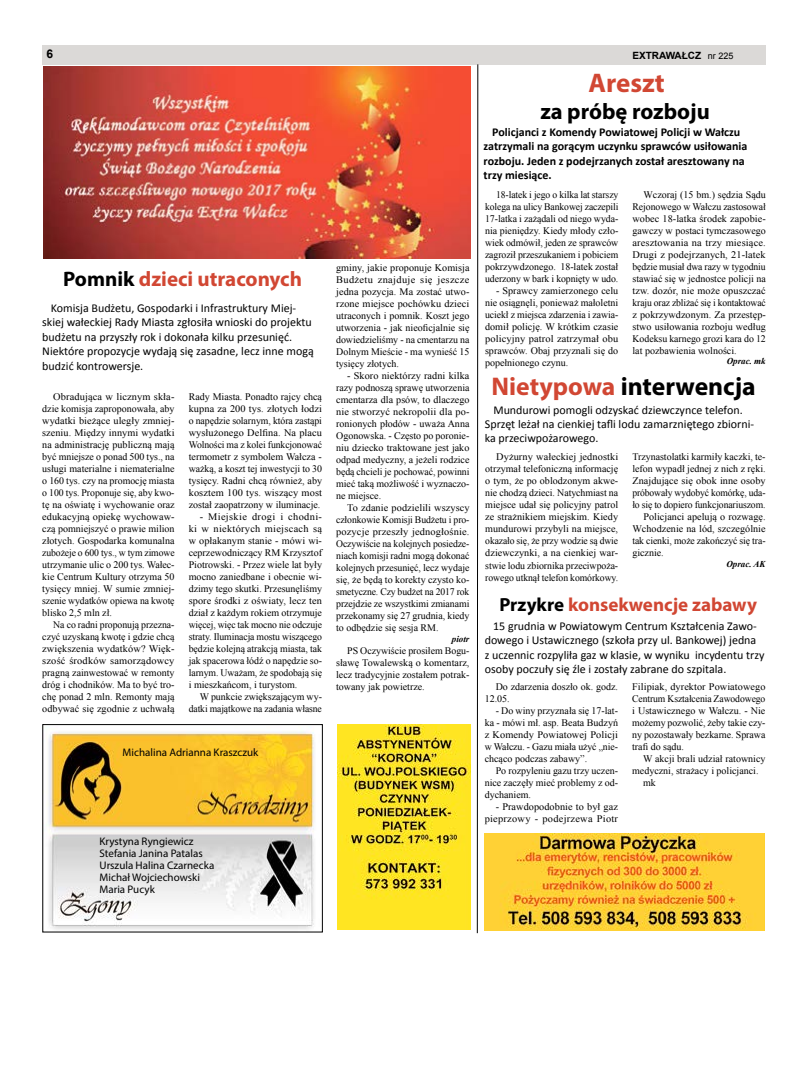
<style>
.page{position:relative;width:794px;height:1092px;background:#fff}
.page>*{position:absolute;margin:0;border:0;box-sizing:border-box;transform-origin:0 0}
.t1{font:700 27px "Myriad Pro";color:#d14733}
.t2{font:700 25.6px "Myriad Pro";color:#000}
.t3{font:700 22.5px "Myriad Pro";color:#000}
.t4{font:700 21px "Myriad Pro";color:#d14733}
.t5{font:700 19px "Myriad Pro";color:#d14733}
.t6{font:12px/14.4px "Calibri";color:#000}
.t7{font:700 12px/14.4px "Calibri";color:#000}
.t8{font:700 12px "Arial";color:#000}
.t9{font:11px/12px "Myriad Pro";color:#000}
.t10{font:10px/12px "Times New Roman";color:#000;text-align:justify}
.t11{font:10px/12px "Times New Roman";color:#000;text-align:justify;scale:1.04 1}
.t12{font:10px/12px "Times New Roman";letter-spacing:.02em;color:#000;text-align:right}
.t13{font:10px "Times New Roman";color:#000;scale:.96 1}
.t14{font:700 10px "Arial";color:#000}
.t15{font:italic 700 9px "Times New Roman";color:#000}
.s1{font-weight:400;font-size:9px}
.s2{color:#000}
.s3{color:#d14733}
</style>
<div class="page">
<div style="left:43px;top:45px;width:722px;height:19px;background:#dbd9d7"></div>
<img style="left:47px;top:731px;width:268px;height:199px">
<div style="left:42px;top:724px;width:281px;height:208px;border:1px solid #000"></div>
<img style="left:337px;top:724px;width:134px;height:205px">
<svg style="left:477px;top:64px;width:1px;height:869px"></svg>
<img style="left:43px;top:66px;width:427px;height:192px">
<img style="left:484px;top:833px;width:281px;height:97px">
<p class="t8" style="left:46px;top:46px;width:8px">6</p>
<p class="t14" style="left:632px;top:49px;width:103px">EXTRAWAŁCZ <span class="s1">nr 225</span></p>
<h3 class="t4" style="left:63px;top:265px;width:240px"><span class="s2">Pomnik</span> dzieci utraconych</h3>
<p class="t6" style="left:42px;top:301px;width:273px;text-indent:9px">Komisja Budżetu, Gospodarki i Infrastruktury Miej&shy;skiej wałeckiej Rady Miasta zgłosiła wnioski do projektu budżetu na przyszły rok i dokonała kilku przesunięć.<br>Niektóre propozycje wydają się zasadne, lecz inne mogą budzić kontrowersje.</p>
<p class="t10" style="left:189px;top:390px;width:135px">Rady Miasta. Ponadto rajcy chcą kupna za 200 tys. złotych łodzi o napędzie solarnym, która zastąpi wysłużonego Delfina. Na placu Wolności ma z kolei funkcjonować termometr z symbolem Wałcza - ważką, a koszt tej inwestycji to 30 tysięcy. Radni chcą również, aby kosztem 100 tys. wiszący most został zaopatrzony w iluminacje.</p>
<p class="t11" style="left:189px;top:510px;width:130px;text-indent:11px">- Miejskie drogi i chodni&shy;ki w niektórych miejscach są w opłakanym stanie - mówi wi&shy;ceprzewodniczący RM Krzysztof Piotrowski. - Przez wiele lat były mocno zaniedbane i obecnie wi&shy;dzimy tego skutki. Przesunęliśmy spore środki z oświaty, lecz ten dział z każdym rokiem otrzymuje więcej, więc tak mocno nie odczuje straty. Iluminacja mostu wiszącego będzie kolejną atrakcją miasta, tak jak spacerowa łódź o napędzie so&shy;larnym. Uważam, że spodobają się i mieszkańcom, i turystom.</p>
<p class="t10" style="left:189px;top:690px;width:135px;text-align:right">W punkcie zwiększającym wy&shy;datki majątkowe na zadania własne</p>
<p class="t11" style="left:42px;top:390px;width:129px;text-indent:11px">Obradująca w licznym skła&shy;dzie komisja zaproponowała, aby wydatki bieżące uległy zmniej&shy;szeniu. Między innymi wydatki na administrację publiczną mają być mniejsze o ponad 500 tys., na usługi materialne i niematerialne o 160 tys. czy na promocję miasta o 100 tys. Proponuje się, aby kwo&shy;tę na oświatę i wychowanie oraz edukacyjną opiekę wychowaw&shy;czą pomniejszyć o prawie milion złotych. Gospodarka komunalna zubożeje o 600 tys., w tym zimowe utrzymanie ulic o 200 tys. Wałec&shy;kie Centrum Kultury otrzyma 50 tysięcy mniej. W sumie zmniej&shy;szenie wydatków opiewa na kwotę blisko 2,5 mln zł.</p>
<p class="t10" style="left:42px;top:618px;width:134px;text-indent:11px">Na co radni proponują przezna&shy;czyć uzyskaną kwotę i gdzie chcą zwiększenia wydatków? Więk&shy;szość środków samorządowcy pragną zainwestować w remonty dróg i chodników. Ma to być tro&shy;chę ponad 2 mln. Remonty mają odbywać się zgodnie z uchwałą</p>
<p class="t10" style="left:336px;top:261px;width:135px">gminy, jakie proponuje Komisja Budżetu znajduje się jeszcze jedna pozycja. Ma zostać utwo&shy;rzone miejsce pochówku dzieci utraconych i pomnik. Koszt jego utworzenia - jak nieoficjalnie się dowiedzieliśmy - na cmentarzu na Dolnym Mieście - ma wynieść 15 tysięcy złotych.</p>
<p class="t10" style="left:336px;top:369px;width:135px;text-indent:11px">- Skoro niektórzy radni kilka razy podnoszą sprawę utworzenia cmentarza dla psów, to dlaczego nie stworzyć nekropolii dla po&shy;ronionych płodów - uważa Anna Ogonowska. - Często po poronie&shy;niu dziecko traktowane jest jako odpad medyczny, a jeżeli rodzice będą chcieli je pochować, powinni mieć taką możliwość i wyznaczo&shy;ne miejsce.</p>
<p class="t10" style="left:336px;top:501px;width:135px;text-indent:11px">To zdanie podzielili wszyscy członkowie Komisji Budżetu i pro&shy;pozycje przeszły jednogłośnie.<br>Oczywiście na kolejnych posiedze&shy;niach komisji radni mogą dokonać kolejnych przesunięć, lecz wydaje się, że będą to korekty czysto ko&shy;smetyczne. Czy budżet na 2017 rok przejdzie ze wszystkimi zmianami przekonamy się 27 grudnia, kiedy to odbędzie się sesja RM.</p>
<p class="t15" style="left:452px;top:632px;width:19px">piotr</p>
<p class="t10" style="left:336px;top:644px;width:135px;text-indent:11px">PS Oczywiście prosiłem Bogu&shy;sławę Towalewską o komentarz, lecz tradycyjnie zostałem potrak&shy;towany jak powietrze.</p>
<p class="t9" style="left:123px;top:746px;width:137px">Michalina Adrianna Kraszczuk</p>
<p class="t9" style="left:100px;top:835px;width:116px">Krystyna Ryngiewicz<br>Stefania Janina Patalas<br>Urszula Halina Czarnecka<br>Michał Wojciechowski<br>Maria Pucyk</p>
<h1 class="t1" style="left:588px;top:65px;width:78px">Areszt</h1>
<h3 class="t3" style="left:540px;top:96px;width:171px">za próbę rozboju</h3>
<p class="t7" style="left:483px;top:125px;width:265px;text-indent:9px">Policjanci z Komendy Powiatowej Policji w Wałczu zatrzymali na gorącym uczynku sprawców usiłowania rozboju. Jeden z podejrzanych został aresztowany na trzy miesiące.</p>
<p class="t10" style="left:632px;top:188px;width:135px;text-indent:11px">Wczoraj (15 bm.) sędzia Sądu Rejonowego w Wałczu zastosował wobec 18-latka środek zapobie&shy;gawczy w postaci tymczasowego aresztowania na trzy miesiące.<br>Drugi z podejrzanych, 21-latek będzie musiał dwa razy w tygodniu stawiać się w jednostce policji na tzw. dozór, nie może opuszczać kraju oraz zbliżać się i kontaktować z pokrzywdzonym. Za przestęp&shy;stwo usiłowania rozboju według Kodeksu karnego grozi kara do 12 lat pozbawienia wolności.</p>
<p class="t15" style="left:727px;top:355px;width:40px">Oprac. mk</p>
<h2 class="t2" style="left:491px;top:369px;width:266px"><span class="s3">Nietypowa</span> interwencja</h2>
<p class="t6" style="left:485px;top:402px;width:271px;text-indent:9px">Mundurowi pomogli odzyskać dziewczynce telefon.<br>Sprzęt leżał na cienkiej tafli lodu zamarzniętego zbiorni&shy;ka przeciwpożarowego.</p>
<p class="t10" style="left:632px;top:451px;width:135px">Trzynastolatki karmiły kaczki, te-</p>
<p class="t10" style="left:632px;top:463px;width:135px">lefon wypadł jednej z nich z ręki.</p>
<p class="t10" style="left:632px;top:475px;width:135px">Znajdujące się obok inne osoby</p>
<p class="t13" style="left:632px;top:486px;width:140px">próbowały wydobyć komórkę, uda-</p>
<p class="t10" style="left:632px;top:499px;width:135px">ło się to dopiero funkcjonariuszom.</p>
<p class="t10" style="left:643px;top:511px;width:124px">Policjanci apelują o rozwagę.</p>
<p class="t10" style="left:632px;top:523px;width:135px">Wchodzenie na lód, szczególnie</p>
<p class="t10" style="left:632px;top:535px;width:135px">tak cienki, może zakończyć się tra-</p>
<p class="t10" style="left:632px;top:547px;width:33px">gicznie.</p>
<p class="t15" style="left:726px;top:558px;width:41px">Oprac. AK</p>
<h3 class="t5" style="left:499px;top:592px;width:259px"><span class="s2">Przykre</span> konsekwencje zabawy</h3>
<p class="t6" style="left:485px;top:618px;width:281px;text-indent:9px">15 grudnia w Powiatowym Centrum Kształcenia Zawo&shy;dowego i Ustawicznego (szkoła przy ul. Bankowej) jedna<br>z uczennic rozpyliła gaz w klasie, w wyniku incydentu trzy osoby poczuły się źle i zostały zabrane do szpitala.</p>
<p class="t10" style="left:632px;top:680px;width:135px">Filipiak, dyrektor Powiatowego Centrum Kształcenia Zawodowego i Ustawicznego w Wałczu. - Nie możemy pozwolić, żeby takie czy&shy;ny pozostawały bezkarne. Sprawa trafi do sądu.</p>
<p class="t10" style="left:643px;top:752px;width:124px">W akcji brali udział ratownicy</p>
<p class="t10" style="left:632px;top:764px;width:128px">medyczni, strażacy i policjanci.</p>
<p class="t10" style="left:643px;top:776px;width:14px">mk</p>
<p class="t10" style="left:485px;top:188px;width:135px;text-indent:11px">18-latek i jego o kilka lat starszy kolega na ulicy Bankowej zaczepili 17-latka i zażądali od niego wyda&shy;nia pieniędzy. Kiedy młody czło&shy;wiek odmówił, jeden ze sprawców zagroził przeszukaniem i pobiciem pokrzywdzonego. 18-latek został uderzony w bark i kopnięty w udo.</p>
<p class="t10" style="left:485px;top:284px;width:135px;text-indent:11px">- Sprawcy zamierzonego celu nie osiągnęli, ponieważ małoletni uciekł z miejsca zdarzenia i zawia&shy;domił policję. W krótkim czasie policyjny patrol zatrzymał obu sprawców. Obaj przyznali się do popełnionego czynu.</p>
<p class="t10" style="left:485px;top:451px;width:134px;text-indent:11px">Dyżurny wałeckiej jednostki otrzymał telefoniczną informację o tym, że po oblodzonym akwe&shy;nie chodzą dzieci. Natychmiast na miejsce udał się policyjny patrol ze strażnikiem miejskim. Kiedy mundurowi przybyli na miejsce, okazało się, że przy wodzie są dwie dziewczynki, a na cienkiej war&shy;stwie lodu zbiornika przeciwpoża&shy;rowego utknął telefon komórkowy.</p>
<p class="t10" style="left:485px;top:680px;width:135px;text-indent:11px">Do zdarzenia doszło ok. godz.<br>12.05.</p>
<p class="t10" style="left:485px;top:704px;width:135px;text-indent:11px">- Do winy przyznała się 17-lat&shy;ka - mówi mł. asp. Beata Budzyń z Komendy Powiatowej Policji w Wałczu. - Gazu miała użyć „nie&shy;chcąco podczas zabawy”.</p>
<p class="t10" style="left:485px;top:764px;width:135px;text-indent:11px">Po rozpyleniu gazu trzy uczen&shy;nice zaczęły mieć problemy z od&shy;dychaniem.</p>
<p class="t12" style="left:485px;top:800px;width:135px">- Prawdopodobnie to był gaz pieprzowy - podejrzewa Piotr</p>
</div>
